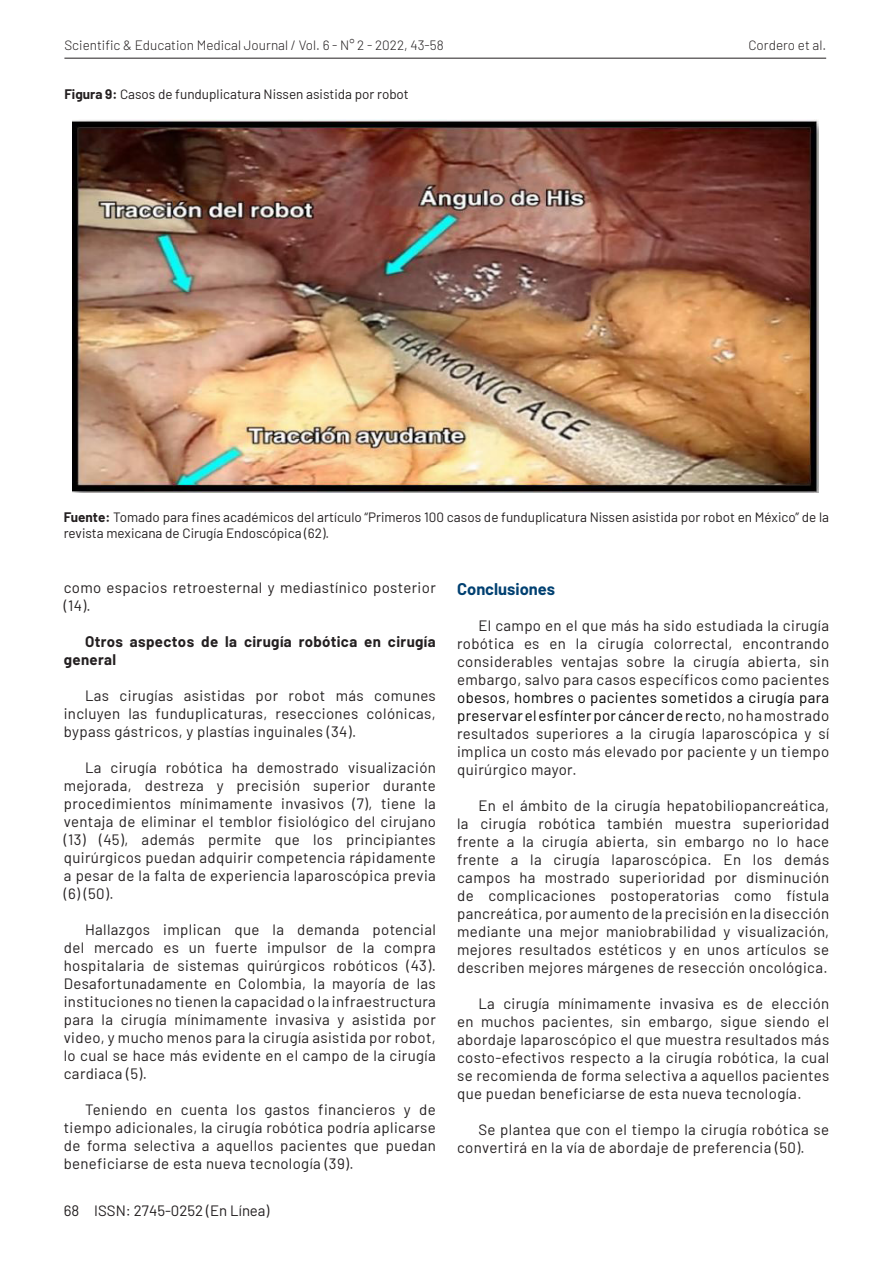
<style>
.page{position:relative;width:893px;height:1263px;background:#fff}
.page>*{position:absolute;margin:0;border:0;box-sizing:border-box;transform-origin:0 0}
.Titulo_primer_nivel{font:700 16.5px "Barlow";color:#004071}
.BODY{font:15px/18px "Barlow";letter-spacing:.025em;color:#231f20;text-align:justify}
.BODY-2{font:700 15px/18px "Barlow";letter-spacing:.025em;color:#231f20}
.BODY-3{font:15px "Barlow";color:#231f20}
.Fuente{font:13.5px/16.2px "Barlow";color:#231f20}
.t1{font:300 13.5px "Barlow";color:#231f20}
.s1{font-weight:700}
.s2{color:#000}
</style>
<div class="page">
<hr style="left:64px;top:58px;width:762px;height:1px;background:#231f20">
<img style="left:73px;top:119px;width:746px;height:374px">
<p class="t1" style="left:64px;top:36px;width:381px">Scientific &amp; Education Medical Journal / Vol. 6 - N° 2 - 2022, 43-58</p>
<p class="t1" style="left:748px;top:36px;width:79px">Cordero et al.</p>
<p class="Fuente" style="left:64px;top:85px;width:346px"><span class="s1">Figura 9:</span> Casos de funduplicatura Nissen asistida por robot</p>
<p class="Fuente" style="left:64px;top:508px;width:767px"><span class="s1">Fuente:</span> Tomado para fines académicos del artículo “Primeros 100 casos de funduplicatura Nissen asistida por robot en México” de la revista mexicana de Cirugía Endoscópica (62).</p>
<p class="BODY" style="left:64px;top:578px;width:374px">como espacios retroesternal y mediastínico posterior (14).</p>
<p class="BODY-2" style="left:64px;top:632px;width:374px;text-indent:21px">Otros aspectos de la cirugía robótica en cirugía general</p>
<p class="BODY" style="left:64px;top:686px;width:374px;text-indent:21px">Las cirugías asistidas por robot más comunes incluyen las funduplicaturas, resecciones colónicas, bypass gástricos, y plastías inguinales (34).</p>
<p class="BODY" style="left:64px;top:758px;width:374px;text-indent:21px">La cirugía robótica ha demostrado visualización mejorada, destreza y precisión superior durante procedimientos mínimamente invasivos (7), tiene la ventaja de eliminar el temblor fisiológico del cirujano (13) (45), además permite que los principiantes quirúrgicos puedan adquirir competencia rápidamente a pesar de la falta de experiencia laparoscópica previa (6) (50).</p>
<p class="BODY" style="left:64px;top:920px;width:374px;text-indent:21px">Hallazgos implican que la demanda potencial del mercado es un fuerte impulsor de la compra hospitalaria de sistemas quirúrgicos robóticos (43).<br>Desafortunadamente en Colombia, la mayoría de las instituciones no tienen la capacidad o la infraestructura para la cirugía mínimamente invasiva y asistida por video, y mucho menos para la cirugía asistida por robot, lo cual se hace más evidente en el campo de la cirugía cardiaca (5).</p>
<p class="BODY" style="left:64px;top:1100px;width:374px;text-indent:21px">Teniendo en cuenta los gastos financieros y de tiempo adicionales, la cirugía robótica podría aplicarse de forma selectiva a aquellos pacientes que puedan beneficiarse de esta nueva tecnología (39).</p>
<p class="BODY-3" style="left:64px;top:1200px;width:207px">68 ISSN: 2745-0252 (En Línea)</p>
<p class="Titulo_primer_nivel" style="left:457px;top:577px;width:99px">Conclusiones</p>
<p class="BODY" style="left:457px;top:615px;width:374px;text-indent:21px">El campo en el que más ha sido estudiada la cirugía robótica es en la cirugía colorrectal, encontrando considerables ventajas sobre la cirugía abierta, sin embargo, salvo para casos específicos como pacientes <span class="s2">obesos, hombres o pacientes sometidos a cirugía para preservar el esfínter por cáncer de rect</span>o, no ha mostrado resultados superiores a la cirugía laparoscópica y sí implica un costo más elevado por paciente y un tiempo quirúrgico mayor.</p>
<p class="BODY" style="left:457px;top:795px;width:374px;text-indent:21px">En el ámbito de la cirugía hepatobiliopancreática, la cirugía robótica también muestra superioridad frente a la cirugía abierta, sin embargo no lo hace frente a la cirugía laparoscópica. En los demás campos ha mostrado superioridad por disminución de complicaciones postoperatorias como fístula pancreática, por aumento de la precisión en la disección mediante una mejor maniobrabilidad y visualización, mejores resultados estéticos y en unos artículos se describen mejores márgenes de resección oncológica.</p>
<p class="BODY" style="left:457px;top:993px;width:374px;text-indent:21px">La cirugía mínimamente invasiva es de elección en muchos pacientes, sin embargo, sigue siendo el abordaje laparoscópico el que muestra resultados más costo-efectivos respecto a la cirugía robótica, la cual se recomienda de forma selectiva a aquellos pacientes que puedan beneficiarse de esta nueva tecnología.</p>
<p class="BODY" style="left:457px;top:1119px;width:374px;text-indent:21px">Se plantea que con el tiempo la cirugía robótica se convertirá en la vía de abordaje de preferencia (50).</p>
</div>
